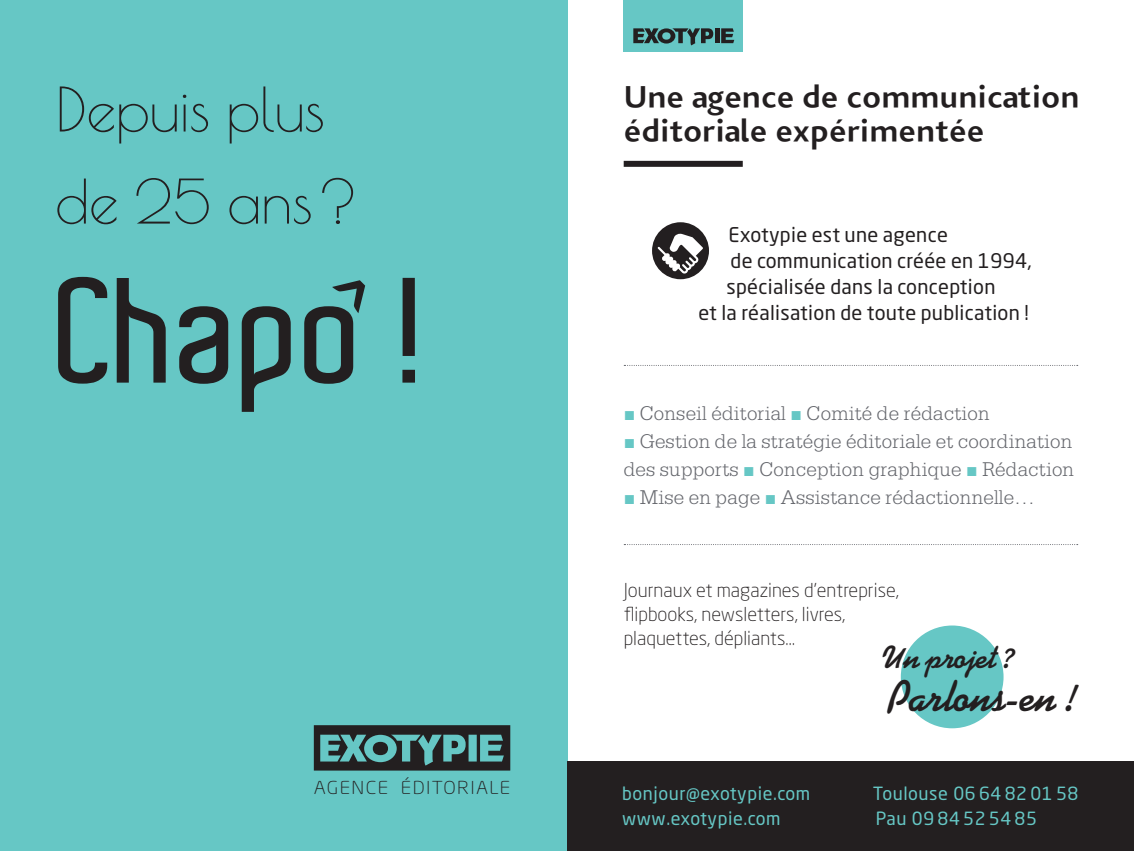
<style>
.page{position:relative;width:1134px;height:851px;background:#fff}
.page>*{position:absolute;margin:0;border:0;box-sizing:border-box;transform-origin:0 0}
.t1{font:600 144px "Aldo";letter-spacing:-.005em;color:#231f20}
.t2{font:60px "Poiret One";letter-spacing:-.005em;color:#231f20}
.t3{font:700 43.2px "Kaufmann";letter-spacing:-.005em;color:#231f20}
.Carte_TITRE{font:800 34px/34px "Bliss";color:#231f20}
.t4{font:700 32.4px "Kaufmann";letter-spacing:-.005em;color:#231f20}
.t5{font:300 21px/28px "Serifa";letter-spacing:.01em;color:#63656b}
.INTRO{font:20px "Neo Sans Pro";letter-spacing:.015em;color:#231f20}
.Carte_PRESTATION-Lig{font:300 19px/24px "Neo Sans Pro";color:#231f20}
.COORDONNEES{font:18px "Neo Sans Pro";letter-spacing:.03em;color:#66c7c5}
.Carte_PRESTATION-Lig-2{font:300 17.6px "Neo Sans Pro";letter-spacing:.07em;color:#231f20;scale:1.11 1}
.s1{font-family:"European Pi Three";font-weight:400;color:#66c7c5}
</style>
<div class="page">
<div style="left:0;top:0;width:567px;height:850px;background:#66c7c5"></div>
<svg style="left:332px;top:280px;width:33px;height:33px"></svg>
<svg style="left:314px;top:725px;width:196px;height:45px"></svg>
<svg style="left:624px;top:544px;width:454px;height:1px"></svg>
<div style="left:624px;top:0;width:119px;height:51px;background:#66c7c5"></div>
<svg style="left:624px;top:365px;width:454px;height:1px"></svg>
<div style="left:652px;top:222px;width:57px;height:57px;background:#231f20;border-radius:50%"></div>
<svg style="left:658px;top:233px;width:45px;height:41px"></svg>
<hr style="left:715px;top:28px;width:4px;height:15px;background:#231f20">
<svg style="left:721px;top:28px;width:13px;height:15px"></svg>
<svg style="left:633px;top:28px;width:80px;height:17px"></svg>
<div style="left:624px;top:161px;width:119px;height:6px;background:#231f20"></div>
<div style="left:567px;top:761px;width:567px;height:89px;background:#231f20"></div>
<div style="left:901px;top:625px;width:102px;height:103px;background:#66c7c5;border-radius:50%"></div>
<p class="t2" style="left:55px;top:74px;width:271px">Depuis plus</p>
<p class="t2" style="left:55px;top:166px;width:304px">de 25 ans?</p>
<p class="t1" style="left:58px;top:251px;width:370px">Chapo !</p>
<p class="Carte_PRESTATION-Lig-2" style="left:314px;top:777px;width:178px">AGENCE ÉDITORIALE</p>
<p class="Carte_TITRE" style="left:624px;top:80px;width:457px">Une agence de communication éditoriale expérimentée</p>
<p class="INTRO" style="left:728px;top:222px;width:221px">Exotypie est une agence</p>
<p class="INTRO" style="left:730px;top:248px;width:303px">de communication créée en 1994,</p>
<p class="INTRO" style="left:726px;top:274px;width:270px">spécialisée dans la conception</p>
<p class="INTRO" style="left:698px;top:300px;width:332px">et la réalisation de toute publication !</p>
<p class="t5" style="left:624px;top:399px;width:452px"><span class="s1">J</span> Conseil éditorial <span class="s1">J</span> Comité de rédaction<br><span class="s1">J</span> Gestion de la stratégie éditoriale et coordination des supports <span class="s1">J</span> Conception graphique <span class="s1">J</span> Rédaction <span class="s1">J</span> Mise en page <span class="s1">J</span> Assistance rédactionnelle…</p>
<p class="Carte_PRESTATION-Lig" style="left:624px;top:578px;width:277px">Journaux et magazines d’entreprise, flipbooks, newsletters, livres, plaquettes, dépliants…</p>
<p class="t4" style="left:882px;top:637px;width:134px">Un projet ?</p>
<p class="t3" style="left:888px;top:670px;width:189px">Parlons-en !</p>
<p class="COORDONNEES" style="left:622px;top:781px;width:189px">bonjour@exotypie.com</p>
<p class="COORDONNEES" style="left:873px;top:781px;width:207px">Toulouse 06 64 82 01 58</p>
<p class="COORDONNEES" style="left:622px;top:807px;width:160px">www.exotypie.com</p>
<p class="COORDONNEES" style="left:876px;top:807px;width:163px">Pau 09 84 52 54 85</p>
</div>
